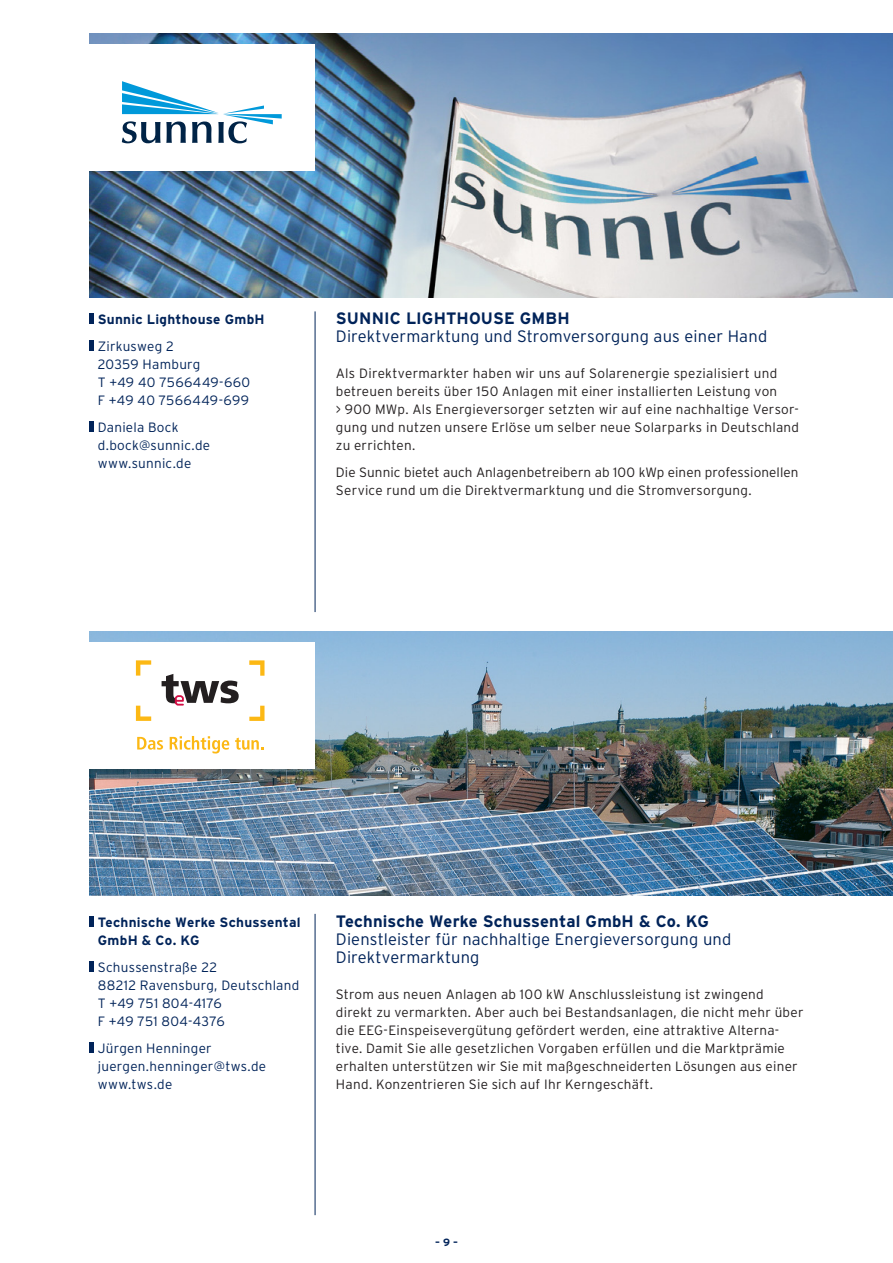
<style>
.page{position:relative;width:893px;height:1263px;background:#fff}
.page>*{position:absolute;margin:0;border:0;box-sizing:border-box;transform-origin:0 0}
.t1{font:300 16.5px/18px "Interstate";letter-spacing:.01em;color:#002359}
.t2{font:700 16.5px "Interstate";letter-spacing:.005em;color:#002359}
.t3{font:300 13.5px/18px "Interstate";letter-spacing:.02em;color:#231f20}
.t4{font:300 13.5px/18px "Interstate";letter-spacing:.02em;color:#002359}
.t5{font:700 13.5px/18px "Interstate";letter-spacing:.02em;color:#002359}
.t6{font:700 10.5px "Interstate";color:#002359}
</style>
<div class="page">
<img style="left:89px;top:33px;width:804px;height:264px">
<img style="left:89px;top:631px;width:804px;height:264px">
<div style="left:65px;top:45px;width:249px;height:126px;background:#fff"></div>
<div style="left:65px;top:643px;width:249px;height:126px;background:#fff"></div>
<hr style="left:315px;top:311px;width:1px;height:301px;background:#002359">
<hr style="left:315px;top:914px;width:1px;height:301px;background:#002359">
<hr style="left:89px;top:313px;width:4px;height:11px;background:#002359">
<hr style="left:89px;top:340px;width:4px;height:11px;background:#002359">
<hr style="left:89px;top:421px;width:4px;height:11px;background:#002359">
<hr style="left:89px;top:916px;width:4px;height:11px;background:#002359">
<hr style="left:89px;top:961px;width:4px;height:11px;background:#002359">
<hr style="left:89px;top:1042px;width:4px;height:11px;background:#002359">
<svg style="left:122px;top:81px;width:160px;height:62px"></svg>
<svg style="left:162px;top:674px;width:77px;height:31px"></svg>
<svg style="left:136px;top:660px;width:15px;height:61px"></svg>
<svg style="left:249px;top:660px;width:16px;height:61px"></svg>
<svg style="left:137px;top:737px;width:26px;height:13px"></svg>
<svg style="left:170px;top:736px;width:59px;height:17px"></svg>
<svg style="left:235px;top:738px;width:28px;height:12px"></svg>
<p class="t5" style="left:98px;top:310px;width:168px">Sunnic Lighthouse GmbH</p>
<p class="t4" style="left:98px;top:337px;width:154px">Zirkusweg 2<br>20359 Hamburg<br>T +49 40 7566449-660<br>F +49 40 7566449-699</p>
<p class="t4" style="left:98px;top:418px;width:114px">Daniela Bock d.bock@sunnic.de www.sunnic.de</p>
<p class="t2" style="left:336px;top:309px;width:235px">SUNNIC LIGHTHOUSE GMBH</p>
<p class="t1" style="left:336px;top:327px;width:433px">Direktvermarktung und Stromversorgung aus einer Hand</p>
<p class="t3" style="left:336px;top:364px;width:465px">Als Direktvermarkter haben wir uns auf Solarenergie spezialisiert und betreuen bereits über 150 Anlagen mit einer installierten Leistung von<br>&gt; 900 MWp. Als Energieversorger setzten wir auf eine nachhaltige Versor&shy;gung und nutzen unsere Erlöse um selber neue Solarparks in Deutschland zu errichten.</p>
<p class="t3" style="left:336px;top:463px;width:464px">Die Sunnic bietet auch Anlagenbetreibern ab 100 kWp einen professionellen<br>Service rund um die Direktvermarktung und die Stromversorgung.</p>
<p class="t5" style="left:98px;top:913px;width:204px">Technische Werke Schussental<br>GmbH &amp; Co. KG</p>
<p class="t4" style="left:98px;top:958px;width:203px">Schussenstraße 22<br>88212 Ravensburg, Deutschland<br>T +49 751 804-4176<br>F +49 751 804-4376</p>
<p class="t4" style="left:98px;top:1039px;width:170px">Jürgen Henninger juergen.henninger@tws.de www.tws.de</p>
<p class="t2" style="left:336px;top:912px;width:374px">Technische Werke Schussental GmbH &amp; Co. KG</p>
<p class="t1" style="left:336px;top:930px;width:397px">Dienstleister für nachhaltige Energieversorgung und<br>Direktvermarktung</p>
<p class="t3" style="left:336px;top:985px;width:469px">Strom aus neuen Anlagen ab 100 kW Anschlussleistung ist zwingend direkt zu vermarkten. Aber auch bei Bestandsanlagen, die nicht mehr über die EEG-Einspeisevergütung gefördert werden, eine attraktive Alterna&shy;tive. Damit Sie alle gesetzlichen Vorgaben erfüllen und die Marktprämie erhalten unterstützen wir Sie mit maßgeschneiderten Lösungen aus einer Hand. Konzentrieren Sie sich auf Ihr Kerngeschäft.</p>
<p class="t6" style="left:435px;top:1237px;width:24px">– 9 –</p>
</div>
